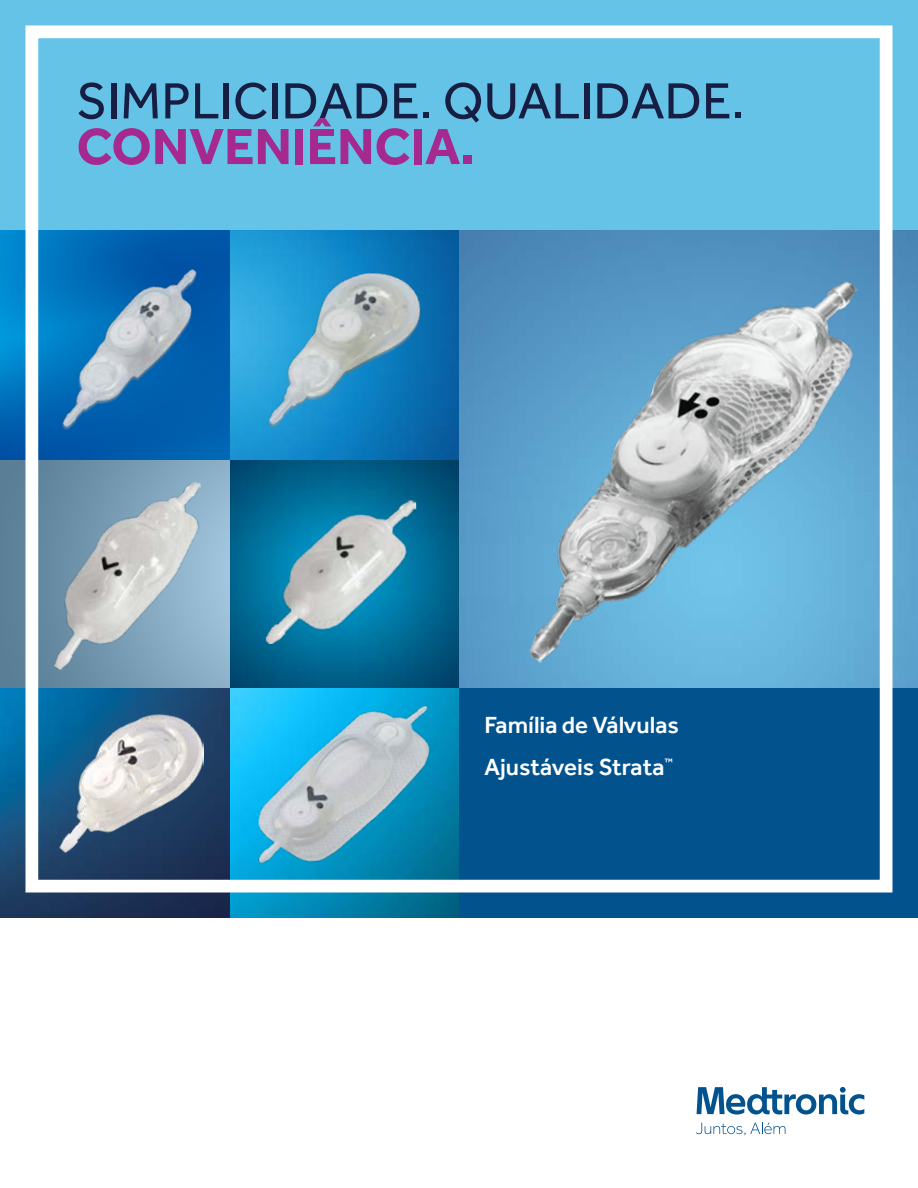
<style>
.page{position:relative;width:918px;height:1188px;background:#fff}
.page>*{position:absolute;margin:0;border:0;box-sizing:border-box;transform-origin:0 0}
.t1{font:52.5px "Effra";color:#171e43}
.t2{font:700 52.5px "Effra";color:#a62990}
.t3{font:500 24px/41.8px "Effra";color:#fff}
.t4{font:500 9.6px "Effra";color:#fff}
</style>
<div class="page">
<img style="left:230px;top:459px;width:229px;height:229px">
<img style="left:230px;top:230px;width:229px;height:229px">
<img style="left:0;top:459px;width:230px;height:229px">
<img style="left:230px;top:688px;width:229px;height:230px">
<img style="left:0;top:230px;width:230px;height:229px">
<img style="left:459px;top:230px;width:459px;height:458px">
<div style="left:459px;top:688px;width:459px;height:256px;background:#02528e"></div>
<img style="left:0;top:688px;width:230px;height:230px">
<div style="left:0;top:0;width:918px;height:230px;background:#64c3e6"></div>
<div style="left:0;top:918px;width:918px;height:270px;background:#fff"></div>
<img style="left:240px;top:696px;width:210px;height:213px">
<img style="left:40px;top:481px;width:175px;height:190px">
<img style="left:505px;top:280px;width:374px;height:384px">
<img style="left:264px;top:500px;width:155px;height:144px">
<img style="left:21px;top:252px;width:197px;height:196px">
<img style="left:238px;top:255px;width:196px;height:184px">
<img style="left:60px;top:714px;width:144px;height:138px">
<svg style="left:696px;top:1123px;width:89px;height:12px"></svg>
<svg style="left:697px;top:1087px;width:167px;height:28px"></svg>
<div style="left:25px;top:25px;width:868px;height:867px;border:13px solid #fff"></div>
<h1 class="t1" style="left:76px;top:70px;width:670px">SIMPLICIDADE. QUALIDADE.</h1>
<h1 class="t2" style="left:76px;top:115px;width:400px">CONVENIÊNCIA.</h1>
<p class="t3" style="left:484px;top:704px;width:196px">Família de Válvulas<br>Ajustáveis Strata</p>
<p class="t4" style="left:664px;top:757px;width:10px">™</p>
</div>
